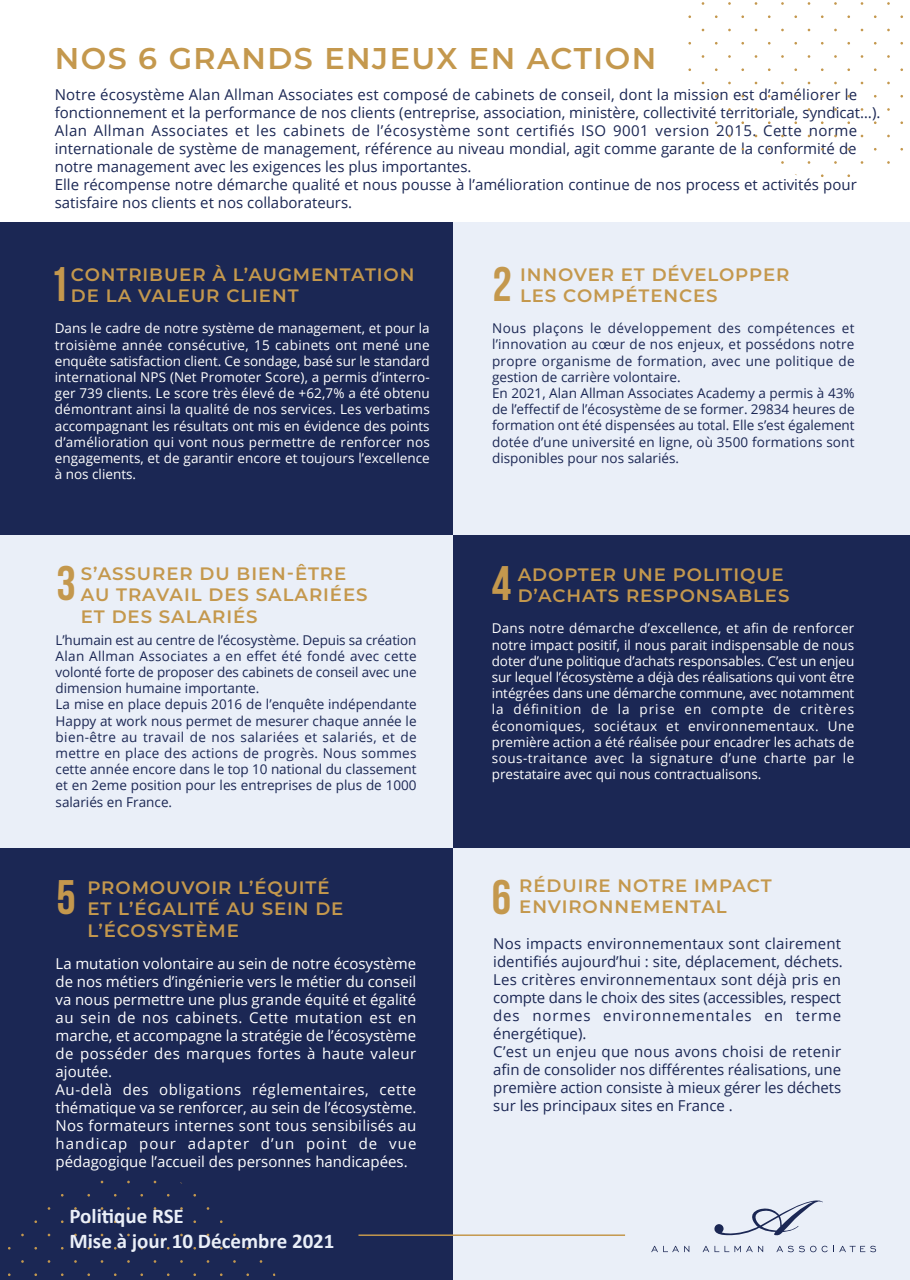
<style>
.page{position:relative;width:910px;height:1280px;background:#fff}
.page>*{position:absolute;margin:0;border:0;box-sizing:border-box;transform-origin:0 0}
.t1{font:700 48.45px "Bebas Neue";color:#c4984d}
.t2{font:600 30px "Montserrat";letter-spacing:.05em;color:#c4984d}
.t3{font:700 21px/25.2px "Calibri";color:#eaeff8}
.t4{font:600 18px/21.6px "Montserrat";letter-spacing:.05em;color:#c4984d}
.t5{font:15px/18px "Open Sans";color:#1b2754}
.t6{font:15px/18px "Open Sans";color:#fff}
.t7{font:13.5px/16.2px "Open Sans";color:#fff;text-align:justify}
.t8{font:13.5px/16.2px "Open Sans";color:#1b2754}
</style>
<div class="page">
<div style="left:0;top:222px;width:910px;height:1058px;background:#eaeff8"></div>
<div style="left:0;top:848px;width:453px;height:432px;background:#1b2754"></div>
<div style="left:453px;top:535px;width:457px;height:313px;background:#1b2754"></div>
<div style="left:0;top:222px;width:453px;height:313px;background:#1b2754"></div>
<svg style="left:8px;top:1180px;width:268px;height:96px"></svg>
<svg style="left:688px;top:2px;width:215px;height:175px"></svg>
<svg style="left:651px;top:1246px;width:38px;height:6px"></svg>
<svg style="left:703px;top:1246px;width:60px;height:6px"></svg>
<svg style="left:776px;top:1246px;width:40px;height:6px"></svg>
<svg style="left:822px;top:1246px;width:54px;height:6px"></svg>
<svg style="left:714px;top:1200px;width:109px;height:36px"></svg>
<hr style="left:358px;top:1234px;width:267px;height:2px;background:#c4984d">
<h2 class="t2" style="left:55px;top:38px;width:603px">NOS 6 GRANDS ENJEUX EN ACTION</h2>
<p class="t5" style="left:55px;top:85px;width:827px">Notre écosystème Alan Allman Associates est composé de cabinets de conseil, dont la mission est d’améliorer le fonctionnement et la performance de nos clients (entreprise, association, ministère, collectivité territoriale, syndicat…).<br>Alan Allman Associates et les cabinets de l’écosystème sont certifiés ISO 9001 version 2015. Cette norme internationale de système de management, référence au niveau mondial, agit comme garante de la conformité de notre management avec les exigences les plus importantes.<br>Elle récompense notre démarche qualité et nous pousse à l’amélioration continue de nos process et activités pour satisfaire nos clients et nos collaborateurs.</p>
<p class="t4" style="left:71px;top:263px;width:345px">CONTRIBUER À L’AUGMENTATION<br>DE LA VALEUR CLIENT</p>
<p class="t4" style="left:520px;top:263px;width:271px">INNOVER ET DÉVELOPPER<br>LES COMPÉTENCES</p>
<p class="t8" style="left:492px;top:320px;width:364px">Nous plaçons le développement des compétences et l’innovation au cœur de nos enjeux, et possédons notre propre organisme de formation, avec une politique de gestion de carrière volontaire.<br>En 2021, Alan Allman Associates Academy a permis à 43% de l’effectif de l’écosystème de se former. 29834 heures de formation ont été dispensées au total. Elle s’est également dotée d’une université en ligne, où 3500 formations sont disponibles pour nos salariés.</p>
<h1 class="t1" style="left:50px;top:258px;width:21px">1</h1>
<h1 class="t1" style="left:493px;top:258px;width:21px">2</h1>
<p class="t7" style="left:55px;top:320px;width:377px">Dans le cadre de notre système de management, et pour la troisième année consécutive, 15 cabinets ont mené une enquête satisfaction client. Ce sondage, basé sur le standard international NPS (Net Promoter Score), a permis d’interro&shy;ger 739 clients. Le score très élevé de +62,7% a été obtenu démontrant ainsi la qualité de nos services. Les verbatims accompagnant les résultats ont mis en évidence des points d’amélioration qui vont nous permettre de renforcer nos engagements, et de garantir encore et toujours l’excellence à nos clients.</p>
<p class="t4" style="left:81px;top:562px;width:288px">S’ASSURER DU BIEN-ÊTRE<br>AU TRAVAIL DES SALARIÉES<br>ET DES SALARIÉS</p>
<h1 class="t1" style="left:57px;top:557px;width:21px">3</h1>
<p class="t8" style="left:56px;top:631px;width:363px">L’humain est au centre de l’écosystème. Depuis sa création Alan Allman Associates a en effet été fondé avec cette volonté forte de proposer des cabinets de conseil avec une dimension humaine importante.<br>La mise en place depuis 2016 de l’enquête indépendante Happy at work nous permet de mesurer chaque année le bien-être au travail de nos salariées et salariés, et de mettre en place des actions de progrès. Nous sommes cette année encore dans le top 10 national du classement et en 2eme position pour les entreprises de plus de 1000 salariés en France.</p>
<h1 class="t1" style="left:57px;top:870px;width:21px">5</h1>
<p class="t4" style="left:87px;top:876px;width:258px">PROMOUVOIR L’ÉQUITÉ<br>ET L’ÉGALITÉ AU SEIN DE<br>L’ÉCOSYSTÈME</p>
<p class="t6" style="left:56px;top:954px;width:362px">La mutation volontaire au sein de notre écosystème de nos métiers d’ingénierie vers le métier du conseil va nous permettre une plus grande équité et égalité au sein de nos cabinets. Cette mutation est en marche, et accompagne la stratégie de l’écosystème de posséder des marques fortes à haute valeur ajoutée.<br>Au-delà des obligations réglementaires, cette thématique va se renforcer, au sein de l’écosystème.<br>Nos formateurs internes sont tous sensibilisés au handicap pour adapter d’un point de vue pédagogique l’accueil des personnes handicapées.</p>
<h3 class="t3" style="left:69px;top:1202px;width:267px">Politique RSE<br>Mise à jour 10 Décembre 2021</h3>
<h1 class="t1" style="left:492px;top:557px;width:21px">4</h1>
<p class="t4" style="left:518px;top:563px;width:273px">ADOPTER UNE POLITIQUE<br>D’ACHATS RESPONSABLES</p>
<p class="t7" style="left:492px;top:620px;width:364px">Dans notre démarche d’excellence, et afin de renforcer notre impact positif, il nous parait indispensable de nous doter d’une politique d’achats responsables. C’est un enjeu sur lequel l’écosystème a déjà des réalisations qui vont être intégrées dans une démarche commune, avec notamment la définition de la prise en compte de critères économiques, sociétaux et environnementaux. Une première action a été réalisée pour encadrer les achats de sous-traitance avec la signature d’une charte par le prestataire avec qui nous contractualisons.</p>
<h1 class="t1" style="left:492px;top:870px;width:21px">6</h1>
<p class="t4" style="left:519px;top:874px;width:254px">RÉDUIRE NOTRE IMPACT<br>ENVIRONNEMENTAL</p>
<p class="t5" style="left:493px;top:934px;width:351px">Nos impacts environnementaux sont clairement identifiés aujourd’hui : site, déplacement, déchets.<br>Les critères environnementaux sont déjà pris en compte dans le choix des sites (accessibles, respect des normes environnementales en terme énergétique).<br>C’est un enjeu que nous avons choisi de retenir afin de consolider nos différentes réalisations, une première action consiste à mieux gérer les déchets sur les principaux sites en France .</p>
</div>
